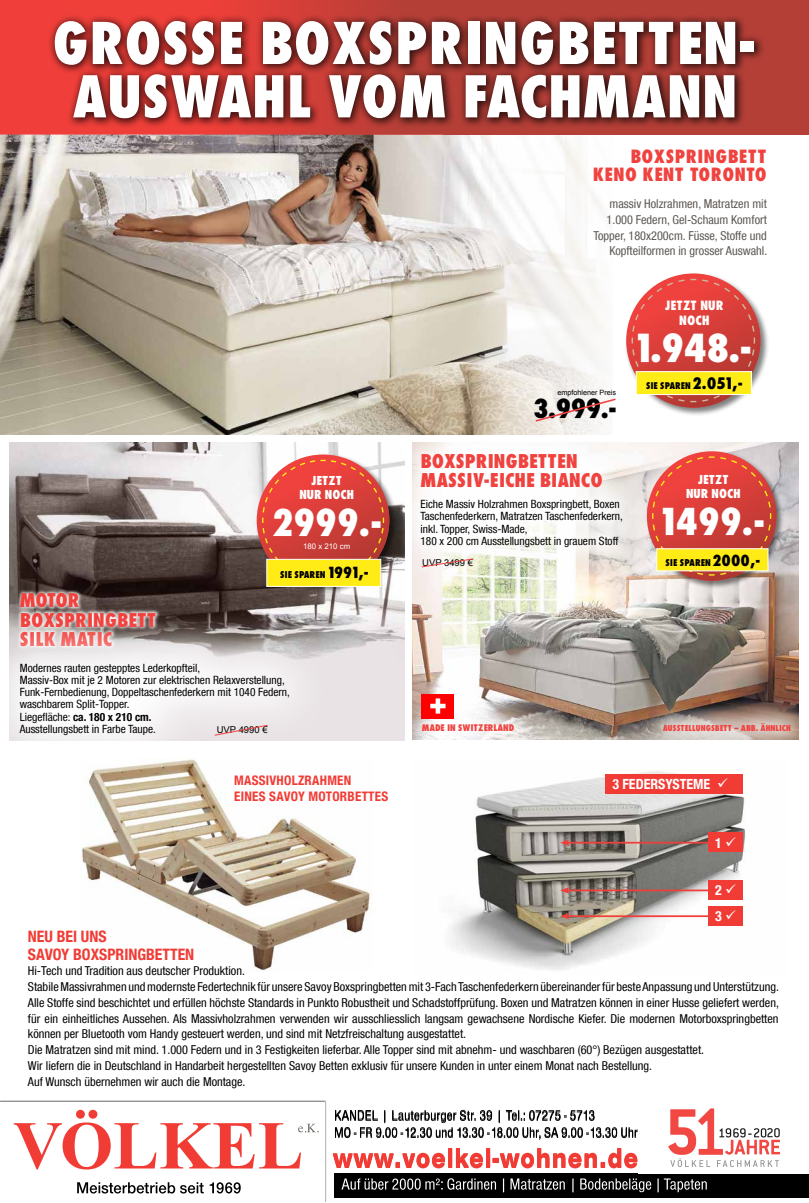
<style>
.page{position:relative;width:809px;height:1203px;background:#fff}
.page>*{position:absolute;margin:0;border:0;box-sizing:border-box;transform-origin:0 0}
.t1{font:800 55.12px/53.4px "Futura Cond";letter-spacing:.005em;color:#fff;text-align:center}
.t2{font:800 37.01px "Futura Cond";color:#fff}
.t3{font:800 35.52px "Futura Cond";color:#fff}
.t4{font:800 25.2px "Futura Cond";color:#000}
.t5{font:800 18.2px/19.2px "Futura Cond";color:#f0423e}
.t6{font:800 17.5px/17.5px "Futura Cond";letter-spacing:.025em;color:#f0423e;text-align:right}
.t7{font:700 condensed 15.75px/17.5px "Helvetica Neue LT Com";color:#f13c36}
.t8{font:700 condensed 14px "Helvetica Neue LT Com";color:#fff}
.t9{font:700 condensed 13.12px/15.8px "Helvetica Neue LT Com";letter-spacing:.02em;color:#f13c36}
.t10{font:condensed 12.25px/15.8px "Helvetica Neue LT Com";color:#000}
.t11{font:condensed 12.25px/15.6px "Helvetica Neue LT Com";color:#5c5651;text-align:right}
.t12{font:800 12.25px/14.7px "Futura Cond";color:#fff;text-align:center}
.t13{font:800 11.81px/14.3px "Futura Cond";color:#fff;text-align:center}
.t14{font:condensed 11.38px/12.2px "Helvetica Neue LT Com";color:#000}
.t15{font:9.45px "Arial";color:#000}
.t16{font:800 9.01px "Futura Cond";color:#000}
.t17{font:800 8.92px "Futura Cond";color:#000}
.t18{font:800 8.75px "Futura Cond";color:#f0423e}
.t19{font:800 7.88px "Futura Cond";color:#f0423e}
.t20{font:7.79px "Arial";color:#fff}
.t21{font:7.26px "Arial";color:#000}
.s1{font-size:14.7px}
.s2{font-weight:700}
.s3{font-size:15.22px}
</style>
<div class="page">
<div style="left:334px;top:1175px;width:475px;height:23px;background:#000"></div>
<hr style="left:26px;top:1091px;width:86px;height:1px;background:#443937">
<img style="left:0;top:1100px;width:327px;height:100px">
<div style="left:0;top:1102px;width:324px;height:98px;background:#fff"></div>
<svg style="left:77px;top:1182px;width:164px;height:12px"></svg>
<svg style="left:14px;top:1110px;width:305px;height:60px"></svg>
<hr style="left:26px;top:1090px;width:86px;height:1px;background:#443937">
<svg style="left:333px;top:1108px;width:476px;height:85px"></svg>
<img style="left:0;top:135px;width:605px;height:299px">
<div style="left:0;top:0;width:71px;height:135px;background:#f03f3a"></div>
<svg style="left:71px;top:0;width:374px;height:135px;background:#d8403a"></svg>
<div style="left:445px;top:0;width:364px;height:135px;background:#b43f37"></div>
<div style="left:48px;top:14px;width:716px;height:115px;background:#000;opacity:.75"></div>
<svg style="left:534px;top:397px;width:82px;height:26px"></svg>
<div style="left:625px;top:272px;width:144px;height:144px;background:#000;opacity:.5"></div>
<svg style="left:626px;top:273px;width:134px;height:135px"></svg>
<svg style="left:631px;top:278px;width:124px;height:125px;background:#db5752"></svg>
<div style="left:635px;top:371px;width:117px;height:24px;background:#ffec17;border:1px solid #fff"></div>
<img style="left:10px;top:443px;width:394px;height:297px">
<svg style="left:16px;top:589px;width:144px;height:28px;background:#887f7d"></svg>
<svg style="left:9px;top:617px;width:324px;height:124px"></svg>
<svg style="left:214px;top:724px;width:54px;height:12px"></svg>
<div style="left:255px;top:453px;width:142px;height:141px;background:#000;opacity:.5"></div>
<svg style="left:257px;top:455px;width:132px;height:131px"></svg>
<svg style="left:261px;top:459px;width:124px;height:122px;background:#d74f48"></svg>
<div style="left:266px;top:559px;width:115px;height:28px;background:#ffec17;border:1px solid #fff"></div>
<img style="left:413px;top:443px;width:385px;height:296px">
<svg style="left:397px;top:431px;width:247px;height:138px"></svg>
<svg style="left:399px;top:701px;width:137px;height:40px"></svg>
<svg style="left:640px;top:701px;width:159px;height:39px;background:#a5938a"></svg>
<div style="left:422px;top:694px;width:32px;height:24px;background:#f00"></div>
<svg style="left:430px;top:698px;width:15px;height:16px"></svg>
<div style="left:645px;top:450px;width:140px;height:139px;background:#000;opacity:.5"></div>
<svg style="left:647px;top:451px;width:129px;height:130px"></svg>
<svg style="left:651px;top:456px;width:121px;height:120px;background:#d8534b"></svg>
<div style="left:656px;top:548px;width:112px;height:23px;background:#ffec17;border:1px solid #fff"></div>
<svg style="left:421px;top:558px;width:53px;height:10px"></svg>
<img style="left:80px;top:759px;width:291px;height:211px">
<img style="left:451px;top:771px;width:295px;height:199px">
<div style="left:605px;top:774px;width:137px;height:19px;background:#f13c36"></div>
<div style="left:707px;top:906px;width:35px;height:19px;background:#f13c36"></div>
<hr style="left:566px;top:915px;width:145px;height:2px;background:#f03f3a">
<svg style="left:560px;top:913px;width:9px;height:7px"></svg>
<div style="left:707px;top:880px;width:35px;height:20px;background:#f13c36"></div>
<hr style="left:566px;top:889px;width:145px;height:2px;background:#f03f3a">
<svg style="left:560px;top:887px;width:9px;height:7px"></svg>
<div style="left:707px;top:833px;width:35px;height:19px;background:#f13c36"></div>
<hr style="left:566px;top:842px;width:145px;height:2px;background:#f03f3a">
<svg style="left:560px;top:839px;width:9px;height:7px"></svg>
<h1 class="t1" style="left:52px;top:15px;width:706px">GROSSE BOXSPRINGBETTEN-<br>AUSWAHL VOM FACHMANN</h1>
<h3 class="t6" style="left:593px;top:148px;width:176px">BOXSPRINGBETT<br>KENO KENT TORONTO</h3>
<p class="t11" style="left:593px;top:196px;width:175px">massiv Holzrahmen, Matratzen mit 1.000 Federn, Gel-Schaum Komfort Topper, 180x200cm. Füsse, Stoffe und Kopfteilformen in grosser Auswahl.</p>
<p class="t13" style="left:299px;top:473px;width:56px">JETZT<br>NUR NOCH</p>
<h3 class="t3" style="left:271px;top:499px;width:113px">2999.-</h3>
<p class="t20" style="left:303px;top:541px;width:49px">180 x 210 cm</p>
<p class="t16" style="left:280px;top:568px;width:90px">SIE SPAREN <span class="s1">1991,-</span></p>
<h3 class="t5" style="left:20px;top:591px;width:138px">MOTOR<br>BOXSPRINGBETT<br>SILK MATIC</h3>
<p class="t14" style="left:20px;top:661px;width:271px">Modernes rauten gestepptes Lederkopfteil,<br>Massiv-Box mit je 2 Motoren zur elektrischen Relaxverstellung, Funk-Fernbedienung, Doppeltaschenfederkern mit 1040 Federn, waschbarem Split-Topper.<br>Liegefläche: <span class="s2">ca. 180 x 210 cm.<br></span>Ausstellungsbett in Farbe Taupe.</p>
<p class="t15" style="left:217px;top:723px;width:52px">UVP 4990 €</p>
<p class="t9" style="left:234px;top:773px;width:155px">MASSIVHOLZRAHMEN<br>EINES SAVOY MOTORBETTES</p>
<p class="t21" style="left:557px;top:387px;width:60px">empfohlener Preis</p>
<h3 class="t4" style="left:533px;top:391px;width:85px">3.999.-</h3>
<h3 class="t5" style="left:420px;top:451px;width:184px">BOXSPRINGBETTEN<br>MASSIV-EICHE BIANCO</h3>
<p class="t14" style="left:420px;top:498px;width:204px">Eiche Massiv Holzrahmen Boxspringbett, Boxen Taschenfederkern, Matratzen Taschenfederkern, inkl. Topper, Swiss-Made,<br>180 x 200 cm Ausstellungsbett in grauem Stoff</p>
<p class="t12" style="left:665px;top:298px;width:60px">JETZT NUR<br>NOCH</p>
<h2 class="t2" style="left:636px;top:323px;width:118px">1.948.-</h2>
<p class="t17" style="left:646px;top:380px;width:98px">SIE SPAREN <span class="s3">2.051,-</span></p>
<p class="t13" style="left:686px;top:472px;width:56px">JETZT<br>NUR NOCH</p>
<h3 class="t3" style="left:661px;top:498px;width:106px">1499.-</h3>
<p class="t15" style="left:422px;top:557px;width:52px">UVP 3499 €</p>
<p class="t16" style="left:665px;top:556px;width:97px">SIE SPAREN <span class="s1">2000,-</span></p>
<p class="t18" style="left:422px;top:722px;width:94px">MADE IN SWITZERLAND</p>
<p class="t19" style="left:662px;top:723px;width:130px">AUSSTELLUNGSBETT – ABB. ÄHNLICH</p>
<p class="t8" style="left:612px;top:776px;width:117px">3 FEDERSYSTEME ✓</p>
<p class="t8" style="left:715px;top:834px;width:23px">1 ✓</p>
<p class="t8" style="left:715px;top:882px;width:23px">2 ✓</p>
<p class="t8" style="left:715px;top:908px;width:23px">3 ✓</p>
<p class="t7" style="left:28px;top:928px;width:168px">NEU BEI UNS<br>SAVOY BOXSPRINGBETTEN</p>
<p class="t10" style="left:28px;top:963px;width:752px">Hi-Tech und Tradition aus deutscher Produktion.<br>Stabile Massivrahmen und modernste Federtechnik für unsere Savoy Boxspringbetten mit 3-Fach Taschenfederkern übereinander für beste Anpassung und Unterstützung.<br>Alle Stoffe sind beschichtet und erfüllen höchste Standards in Punkto Robustheit und Schadstoffprüfung. Boxen und Matratzen können in einer Husse geliefert werden, für ein einheitliches Aussehen. Als Massivholzrahmen verwenden wir ausschliesslich langsam gewachsene Nordische Kiefer. Die modernen Motorboxspringbetten können per Bluetooth vom Handy gesteuert werden, und sind mit Netzfreischaltung ausgestattet.<br>Die Matratzen sind mit mind. 1.000 Federn und in 3 Festigkeiten lieferbar. Alle Topper sind mit abnehm- und waschbaren (60°) Bezügen ausgestattet.<br>Wir liefern die in Deutschland in Handarbeit hergestellten Savoy Betten exklusiv für unsere Kunden in unter einem Monat nach Bestellung.<br>Auf Wunsch übernehmen wir auch die Montage.</p>
</div>
